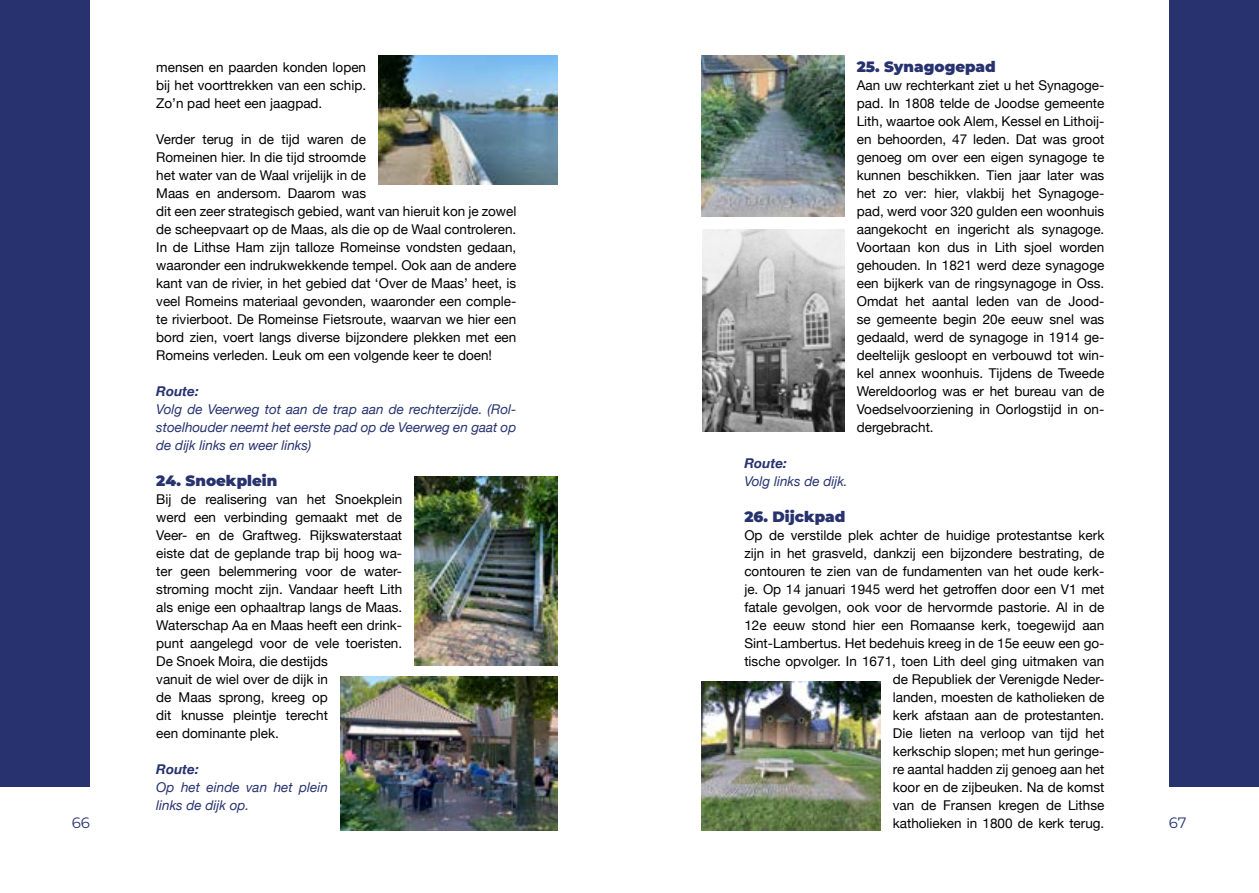
<style>
.page{position:relative;width:1259px;height:893px;background:#fff}
.page>*{position:absolute;margin:0;border:0;box-sizing:border-box;transform-origin:0 0}
.t1{font:900 15px "Montserrat";color:#27326f}
.t2{font:15px "Montserrat";color:#27326f}
.t3{font:13.5px/18px "Helvetica Neue";color:#000;text-align:justify}
.t4{font:italic 13.5px/18px "Helvetica Neue";color:#27326f;text-align:justify}
.t5{font:italic 700 13.5px "Helvetica Neue";color:#27326f}
</style>
<div class="page">
<div style="left:0;top:0;width:90px;height:787px;background:#27326f"></div>
<div style="left:1169px;top:0;width:90px;height:787px;background:#27326f"></div>
<img style="left:379px;top:55px;width:178px;height:129px">
<img style="left:415px;top:476px;width:142px;height:190px">
<img style="left:341px;top:676px;width:216px;height:154px">
<img style="left:702px;top:230px;width:142px;height:202px">
<img style="left:702px;top:55px;width:142px;height:162px">
<img style="left:702px;top:682px;width:178px;height:148px">
<p class="t1" style="left:856px;top:55px;width:140px">25. Synagogepad</p>
<p class="t3" style="left:856px;top:77px;width:249px">Aan uw rechterkant ziet u het Synagoge&shy;pad. In 1808 telde de Joodse gemeente Lith, waartoe ook Alem, Kessel en Lithoij&shy;en behoorden, 47 leden. Dat was groot genoeg om over een eigen synagoge te kunnen beschikken. Tien jaar later was het zo ver: hier, vlakbij het Synagoge&shy;pad, werd voor 320 gulden een woonhuis aangekocht en ingericht als synagoge.<br>Voortaan kon dus in Lith sjoel worden gehouden. In 1821 werd deze synagoge een bijkerk van de ringsynagoge in Oss.<br>Omdat het aantal leden van de Jood&shy;se gemeente begin 20e eeuw snel was gedaald, werd de synagoge in 1914 ge&shy;deeltelijk gesloopt en verbouwd tot win&shy;kel annex woonhuis. Tijdens de Tweede Wereldoorlog was er het bureau van de Voedselvoorziening in Oorlogstijd in on&shy;dergebracht.</p>
<p class="t3" style="left:156px;top:59px;width:211px">mensen en paarden konden lopen bij het voorttrekken van een schip.<br>Zo’n pad heet een jaagpad.</p>
<p class="t3" style="left:156px;top:131px;width:361px;text-align:left">Verder terug in de tijd waren de<br>Romeinen hier. In die tijd stroomde<br>het water van de Waal vrijelijk in de<br>Maas en andersom. Daarom was<br>dit een zeer strategisch gebied, want van hieruit kon je zowel de scheepvaart op de Maas, als die op de Waal controleren.<br>In de Lithse Ham zijn talloze Romeinse vondsten gedaan, waaronder een indrukwekkende tempel. Ook aan de andere kant van de rivier, in het gebied dat ‘Over de Maas’ heet, is veel Romeins materiaal gevonden, waaronder een comple&shy;te rivierboot. De Romeinse Fietsroute, waarvan we hier een bord zien, voert langs diverse bijzondere plekken met een Romeins verleden. Leuk om een volgende keer te doen!</p>
<p class="t5" style="left:156px;top:381px;width:44px">Route:</p>
<p class="t4" style="left:156px;top:401px;width:361px">Volg de Veerweg tot aan de trap aan de rechterzijde. (Rol&shy;stoelhouder neemt het eerste pad op de Veerweg en gaat op de dijk links en weer links)</p>
<p class="t1" style="left:156px;top:469px;width:122px">24. Snoekplein</p>
<p class="t3" style="left:156px;top:491px;width:247px;text-align:left">Bij de realisering van het Snoekplein werd een verbinding gemaakt met de Veer- en de Graftweg. Rijkswaterstaat eiste dat de geplande trap bij hoog wa&shy;ter geen belemmering voor de water&shy;stroming mocht zijn. Vandaar heeft Lith als enige een ophaaltrap langs de Maas.<br>Waterschap Aa en Maas heeft een drink&shy;punt aangelegd voor de vele toeristen.<br>De Snoek Moira, die destijds<br>vanuit de wiel over de dijk in<br>de Maas sprong, kreeg op<br>dit knusse pleintje terecht<br>een dominante plek.</p>
<p class="t5" style="left:156px;top:759px;width:44px">Route:</p>
<p class="t4" style="left:156px;top:779px;width:173px">Op het einde van het plein links de dijk op.</p>
<p class="t5" style="left:744px;top:453px;width:44px">Route:</p>
<p class="t4" style="left:744px;top:473px;width:105px">Volg links de dijk.</p>
<p class="t1" style="left:744px;top:505px;width:103px">26. Dijckpad</p>
<p class="t3" style="left:744px;top:527px;width:361px;text-align:right">Op de verstilde plek achter de huidige protestantse kerk zijn in het grasveld, dankzij een bijzondere bestrating, de contouren te zien van de fundamenten van het oude kerk&shy;je. Op 14 januari 1945 werd het getroffen door een V1 met fatale gevolgen, ook voor de hervormde pastorie. Al in de 12e eeuw stond hier een Romaanse kerk, toegewijd aan Sint-Lambertus. Het bedehuis kreeg in de 15e eeuw een go&shy;tische opvolger. In 1671, toen Lith deel ging uitmaken van de Republiek der Verenigde Neder-<br>landen, moesten de katholieken de<br>kerk afstaan aan de protestanten.<br>Die lieten na verloop van tijd het<br>kerkschip slopen; met hun geringe-<br>re aantal hadden zij genoeg aan het<br>koor en de zijbeuken. Na de komst<br>van de Fransen kregen de Lithse<br>katholieken in 1800 de kerk terug.</p>
<p class="t2" style="left:72px;top:812px;width:20px">66</p>
<p class="t2" style="left:1169px;top:812px;width:19px">67</p>
</div>
